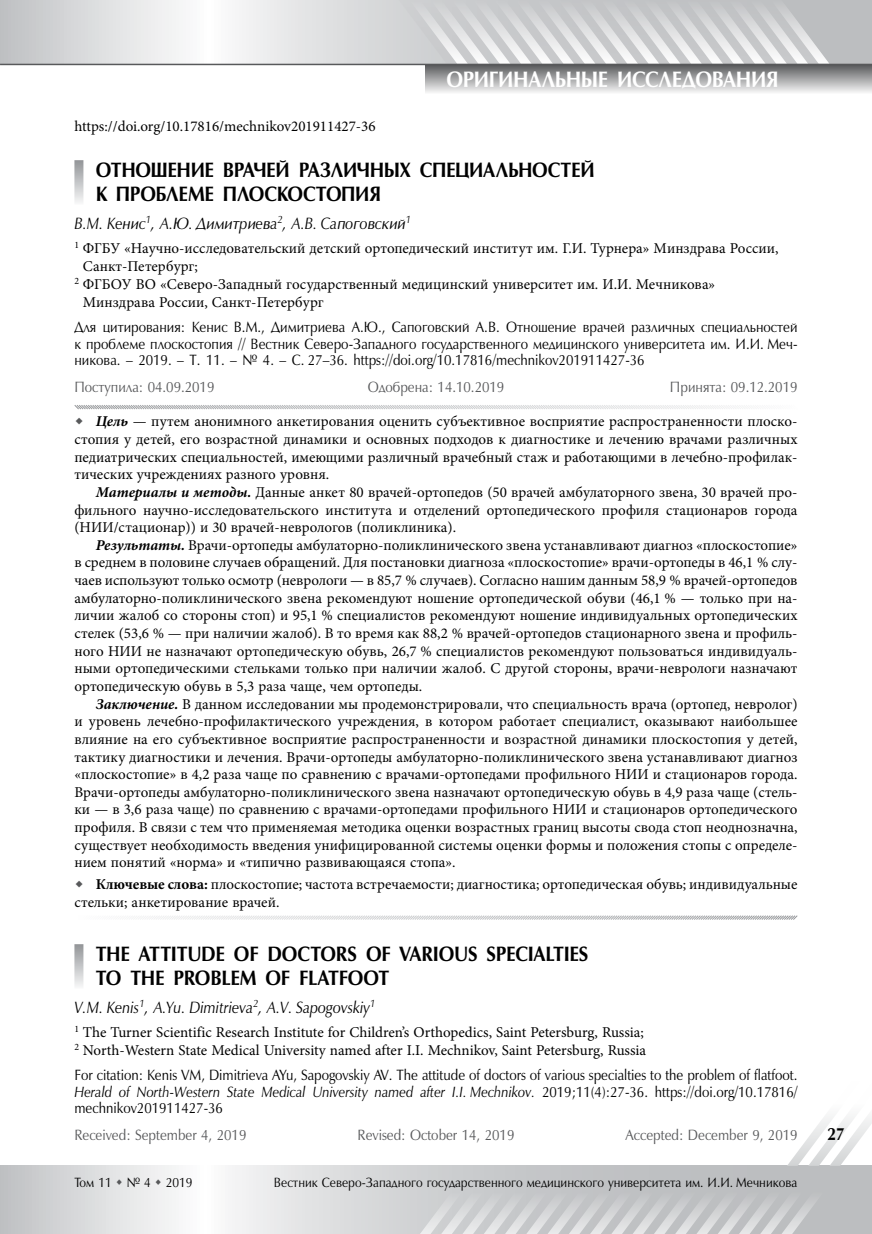
<style>
.page{position:relative;width:872px;height:1234px;background:#fff}
.page>*{position:absolute;margin:0;border:0;box-sizing:border-box;transform-origin:0 0}
.t1{font:700 22.5px "Optimum AP";letter-spacing:-.02em;color:#fff;scale:.9 1}
.t2{font:700 21px/24px "Optimum AP";letter-spacing:-.015em;color:#000;scale:.9 1}
.t3{font:700 18px "Optimum AP";color:#000;scale:.85 1}
.t4{font:italic 16.5px "Optimum AP";color:#000;scale:.9 1}
.t5{font:15px/17.7px "Minion Pro";color:#000;text-align:justify}
.t6{font:15px/16.5px "Optimum AP";color:#000;text-align:justify;scale:.9 1}
.t7{font:15px "Optimum AP";color:#58595b;scale:.9 1}
.t8{font:13.5px "Optimum AP";color:#000;scale:.9 1}
.s1{font-weight:700;font-style:italic}
.s2{font-weight:700}
.s3{font-style:italic}
</style>
<div class="page">
<svg style="left:0;top:0;width:872px;height:64px"></svg>
<svg style="left:0;top:1165px;width:404px;height:68px"></svg>
<div style="left:425px;top:64px;width:447px;height:30px;background:linear-gradient(to bottom,#555658,#f4f4f4)"></div>
<svg style="left:383px;top:0;width:446px;height:64px;background:#d1d2d4"></svg>
<hr style="left:0;top:64px;width:872px;height:1px;background:#58595b">
<svg style="left:404px;top:1116px;width:468px;height:117px"></svg>
<div style="left:858px;top:1130px;width:14px;height:28px;background:#fff"></div>
<svg style="left:74px;top:405px;width:673px;height:5px"></svg>
<svg style="left:134px;top:915px;width:664px;height:5px"></svg>
<svg style="left:74px;top:160px;width:9px;height:43px"></svg>
<svg style="left:74px;top:944px;width:9px;height:43px"></svg>
<svg style="left:117px;top:1178px;width:5px;height:6px"></svg>
<svg style="left:156px;top:1178px;width:5px;height:6px"></svg>
<h1 class="t1" style="left:446px;top:67px;width:370px">ОРИГИНАЛЬНЫЕ ИССЛЕДОВАНИЯ</h1>
<p class="t5" style="left:74px;top:118px;width:303px">https://doi.org/10.17816/mechnikov201911427-36</p>
<h2 class="t2" style="left:96px;top:158px;width:556px">ОТНОШЕНИЕ ВРАЧЕЙ РАЗЛИЧНЫХ СПЕЦИАЛЬНОСТЕЙ<br>К ПРОБЛЕМЕ ПЛОСКОСТОПИЯ</h2>
<p class="t4" style="left:74px;top:215px;width:375px">В.М. Кенис<sup>1</sup>, А.Ю. Димитриева<sup>2</sup>, А.В. Сапоговский<sup>1</sup></p>
<p class="t5" style="left:74px;top:239px;width:705px"><sup>1</sup> ФГБУ «Научно-исследовательский детский ортопедический институт им. Г.И. Турнера» Минздрава России,</p>
<p class="t5" style="left:83px;top:257px;width:116px">Санкт-Петербург;</p>
<p class="t5" style="left:74px;top:275px;width:642px"><sup>2</sup> ФГБОУ ВО «Северо-Западный государственный медицинский университет им. И.И. Мечникова»</p>
<p class="t5" style="left:83px;top:293px;width:242px">Минздрава России, Санкт-Петербург</p>
<p class="t6" style="left:74px;top:319px;width:805px">Для цитирования: Кенис В.М., Димитриева А.Ю., Сапоговский А.В. Отношение врачей различных специальностей к проблеме плоскостопия // Вестник Северо-Западного государственного медицинского университета им. И.И. Меч&shy;никова. – 2019. – Т. 11. – № 4. – С. 27–36. https://doi.org/10.17816/mechnikov201911427-36</p>
<p class="t7" style="left:74px;top:379px;width:157px">Поступила: 04.09.2019</p>
<p class="t7" style="left:368px;top:379px;width:153px">Одобрена: 14.10.2019</p>
<p class="t7" style="left:670px;top:379px;width:143px">Принята: 09.12.2019</p>
<p class="t5" style="left:74px;top:412px;width:724px;text-indent:21px"><span class="s1">Цель</span> — путем анонимного анкетирования оценить субъективное восприятие распространенности плоско&shy;стопия у детей, его возрастной динамики и основных подходов к диагностике и лечению врачами различных педиатрических специальностей, имеющими различный врачебный стаж и работающими в лечебно-профилак&shy;тических учреждениях разного уровня.</p>
<p class="t5" style="left:74px;top:483px;width:724px;text-indent:21px"><span class="s1">Материалы и методы.</span> Данные анкет 80 врачей-ортопедов (50 врачей амбулаторного звена, 30 врачей про&shy;фильного научно-исследовательского института и отделений ортопедического профиля стационаров города (НИИ/стационар)) и 30 врачей-неврологов (поликлиника).</p>
<p class="t5" style="left:74px;top:536px;width:724px;text-indent:21px"><span class="s1">Результаты.</span> Врачи-ортопеды амбулаторно-поликлинического звена устанавливают диагноз «плоскостопие» в среднем в половине случаев обращений. Для постановки диагноза «плоскостопие» врачи-ортопеды в 46,1 % слу&shy;чаев используют только осмотр (неврологи — в 85,7 % случаев). Согласно нашим данным 58,9 % врачей-ортопедов амбулаторно-поликлинического звена рекомендуют ношение ортопедической обуви (46,1 % — только при на&shy;личии жалоб со стороны стоп) и 95,1 % специалистов рекомендуют ношение индивидуальных ортопедических стелек (53,6 % — при наличии жалоб). В то время как 88,2 % врачей-ортопедов стационарного звена и профиль&shy;ного НИИ не назначают ортопедическую обувь, 26,7 % специалистов рекомендуют пользоваться индивидуаль&shy;ными ортопедическими стельками только при наличии жалоб. С другой стороны, врачи-неврологи назначают ортопедическую обувь в 5,3 раза чаще, чем ортопеды.</p>
<p class="t5" style="left:74px;top:695px;width:724px;text-indent:21px"><span class="s1">Заключение.</span> В данном исследовании мы продемонстрировали, что специальность врача (ортопед, невролог) и уровень лечебно-профилактического учреждения, в котором работает специалист, оказывают наибольшее влияние на его субъективное восприятие распространенности и возрастной динамики плоскостопия у детей, тактику диагностики и лечения. Врачи-ортопеды амбулаторно-поликлинического звена устанавливают диагноз «плоскостопие» в 4,2 раза чаще по сравнению с врачами-ортопедами профильного НИИ и стационаров города.<br>Врачи-ортопеды амбулаторно-поликлинического звена назначают ортопедическую обувь в 4,9 раза чаще (стель&shy;ки — в 3,6 раза чаще) по сравнению с врачами-ортопедами профильного НИИ и стационаров ортопедического профиля. В связи с тем что применяемая методика оценки возрастных границ высоты свода стоп неоднозначна, существует необходимость введения унифицированной системы оценки формы и положения стопы с определе&shy;нием понятий «норма» и «типично развивающаяся стопа».</p>
<p class="t5" style="left:74px;top:875px;width:724px;text-indent:21px"><span class="s2">Ключевые слова:</span> плоскостопие; частота встречаемости; диагностика; ортопедическая обувь; индивидуальные стельки; анкетирование врачей.</p>
<h2 class="t2" style="left:96px;top:942px;width:549px">THE ATTITUDE OF DOCTORS OF VARIOUS SPECIALTIES<br>TO THE PROBLEM OF FLATFOOT</h2>
<p class="t4" style="left:74px;top:998px;width:336px">V.M. Kenis<sup>1</sup>, A.Yu. Dimitrieva<sup>2</sup>, A.V. Sapogovskiy<sup>1</sup></p>
<p class="t5" style="left:74px;top:1023px;width:573px"><sup>1</sup> The Turner Scientific Research Institute for Children’s Orthopedics, Saint Petersburg, Russia;<br><sup>2</sup> North-Western State Medical University named after I.I. Mechnikov, Saint Petersburg, Russia</p>
<p class="t6" style="left:74px;top:1067px;width:805px">For citation: Kenis VM, Dimitrieva AYu, Sapogovskiy AV. The attitude of doctors of various specialties to the problem of flatfoot.<br><span class="s3">Herald of North-Western State Medical University named after I.I. Mechnikov.</span> 2019;11(4):27-36. https://doi.org/10.17816/ mechnikov201911427-36</p>
<p class="t7" style="left:74px;top:1126px;width:192px">Received: September 4, 2019</p>
<p class="t7" style="left:358px;top:1126px;width:176px">Revised: October 14, 2019</p>
<p class="t7" style="left:625px;top:1126px;width:193px">Accepted: December 9, 2019</p>
<p class="t8" style="left:74px;top:1175px;width:133px">Том 11 № 4 2019</p>
<p class="t8" style="left:274px;top:1175px;width:583px">Вестник Северо-Западного государственного медицинского университета им. И.И. Мечникова</p>
<p class="t3" style="left:827px;top:1124px;width:21px">27</p>
</div>
